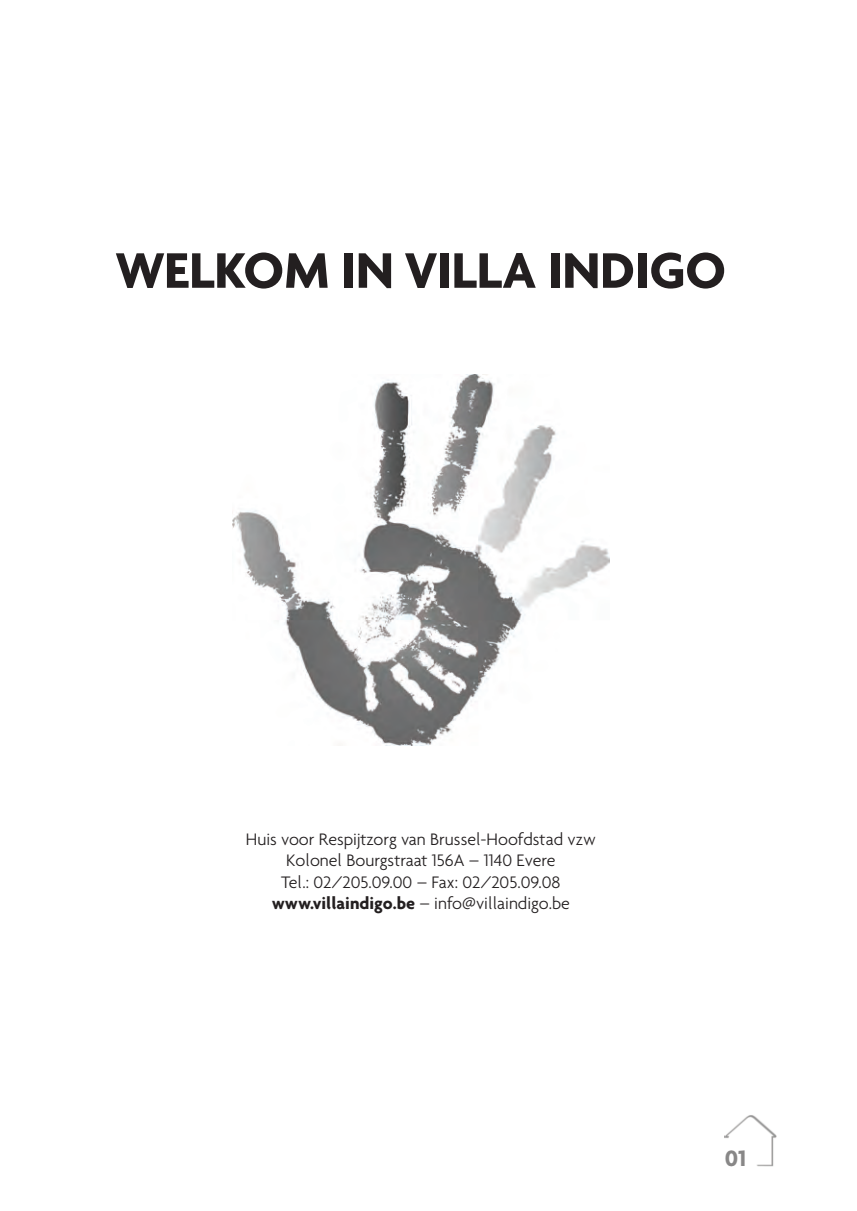
<style>
.page{position:relative;width:857px;height:1211px;background:#fff}
.page>*{position:absolute;margin:0;border:0;box-sizing:border-box;transform-origin:0 0}
.t1{font:700 54px "Agenda";letter-spacing:.085em;color:#231f20}
.t2{font:700 24px "Agenda";color:#888787}
.t3{font:300 18px/21.6px "Agenda";color:#231f20;text-align:center}
.s1{font-weight:700}
</style>
<div class="page">
<img style="left:724px;top:1115px;width:52px;height:52px">
<img style="left:232px;top:374px;width:377px;height:372px">
<h1 class="t1" style="left:116px;top:237px;width:611px">Welkom in Villa Indigo</h1>
<p class="t3" style="left:246px;top:828px;width:351px">Huis voor Respijtzorg van Brussel-Hoofdstad vzw Kolonel Bourgstraat 156A – 1140 Evere<br>Tel.: 02/205.09.00 – Fax: 02/205.09.08 <span class="s1">www.villaindigo.be</span> – info@villaindigo.be</p>
<h2 class="t2" style="left:724px;top:1143px;width:23px">01</h2>
</div>
